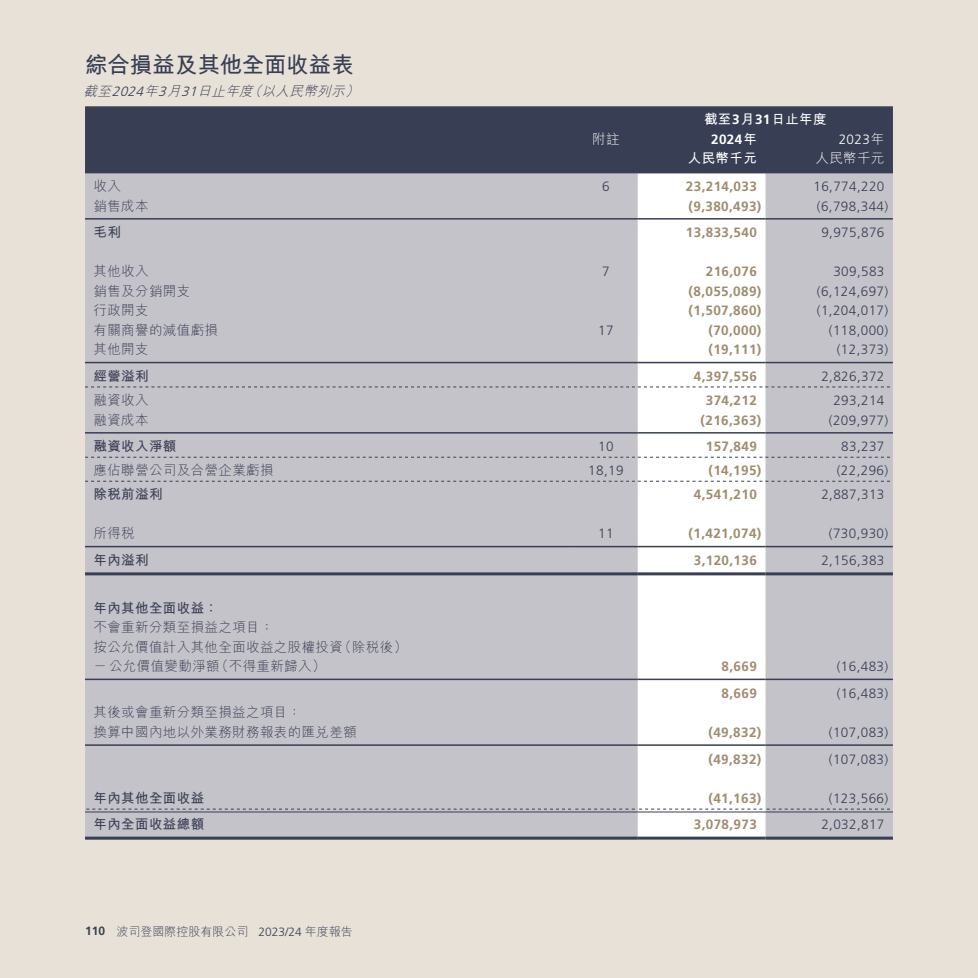
<style>
.page{position:relative;width:978px;height:978px;background:#e8e1d8}
.page>*{position:absolute;margin:0;border:0;box-sizing:border-box;transform-origin:0 0}
.t1{font:700 22.5px "M Hei HK";color:#383e53}
.t2{font:300 13.5px "Frutiger LT Std";letter-spacing:.03em;color:#383e53}
.t3{font:700 13.5px "Frutiger LT Std";letter-spacing:.03em;color:#a08c6e}
.t4{font:300 13.5px/19.5px "M Hei HK";letter-spacing:.03em;color:#383e53}
.t5{font:700 13.5px "M Hei HK";letter-spacing:.03em;color:#383e53}
.t6{font:italic 300 13.5px "M Hei HK";color:#383e53}
.t7{font:700 13.5px "M Hei HK";letter-spacing:.03em;color:#fff}
.t8{font:300 13.5px "M Hei HK";letter-spacing:.03em;color:#fff}
.t9{font:700 13.5px "Frutiger LT Std";color:#fff}
.t10{font:300 13.5px "Frutiger LT Std";color:#fff}
.t11{font:300 12px "M Hei HK";color:#383e53}
.s1{font-family:"Frutiger LT Std"}
.s2{font-family:"M Hei HK"}
.s3{font-family:"Frutiger LT Std";font-weight:700}
</style>
<div class="page">
<div style="left:85px;top:106px;width:808px;height:64px;background:#383e53"></div>
<div style="left:85px;top:173px;width:808px;height:664px;background:#c5c3ca"></div>
<div style="left:638px;top:173px;width:127px;height:664px;background:#fff"></div>
<hr style="left:85px;top:170px;width:489px;height:3px;background:#383e53">
<hr style="left:574px;top:170px;width:64px;height:3px;background:#383e53">
<hr style="left:638px;top:170px;width:127px;height:3px;background:#383e53">
<hr style="left:765px;top:170px;width:128px;height:3px;background:#383e53">
<hr style="left:85px;top:218px;width:489px;height:2px;background:#383e53">
<hr style="left:574px;top:218px;width:64px;height:2px;background:#383e53">
<hr style="left:638px;top:218px;width:127px;height:2px;background:#383e53">
<hr style="left:765px;top:218px;width:128px;height:2px;background:#383e53">
<hr style="left:85px;top:362px;width:489px;height:1px;background:#383e53">
<hr style="left:574px;top:362px;width:64px;height:1px;background:#383e53">
<hr style="left:638px;top:362px;width:127px;height:1px;background:#383e53">
<hr style="left:765px;top:362px;width:128px;height:1px;background:#383e53">
<svg style="left:85px;top:387px;width:805px;height:1px"></svg>
<hr style="left:85px;top:432px;width:489px;height:2px;background:#383e53">
<hr style="left:574px;top:432px;width:64px;height:2px;background:#383e53">
<hr style="left:638px;top:432px;width:127px;height:2px;background:#383e53">
<hr style="left:765px;top:432px;width:128px;height:2px;background:#383e53">
<svg style="left:85px;top:457px;width:805px;height:1px"></svg>
<svg style="left:85px;top:481px;width:805px;height:1px"></svg>
<hr style="left:85px;top:546px;width:489px;height:1px;background:#383e53">
<hr style="left:574px;top:546px;width:64px;height:1px;background:#383e53">
<hr style="left:638px;top:546px;width:127px;height:1px;background:#383e53">
<hr style="left:765px;top:546px;width:128px;height:1px;background:#383e53">
<hr style="left:85px;top:572px;width:489px;height:3px;background:#383e53">
<hr style="left:574px;top:572px;width:64px;height:3px;background:#383e53">
<hr style="left:638px;top:572px;width:127px;height:3px;background:#383e53">
<hr style="left:765px;top:572px;width:128px;height:3px;background:#383e53">
<hr style="left:85px;top:679px;width:489px;height:1px;background:#383e53">
<hr style="left:574px;top:679px;width:64px;height:1px;background:#383e53">
<hr style="left:638px;top:679px;width:127px;height:1px;background:#383e53">
<hr style="left:765px;top:679px;width:128px;height:1px;background:#383e53">
<hr style="left:85px;top:744px;width:489px;height:2px;background:#383e53">
<hr style="left:574px;top:744px;width:64px;height:2px;background:#383e53">
<hr style="left:638px;top:744px;width:127px;height:2px;background:#383e53">
<hr style="left:765px;top:744px;width:128px;height:2px;background:#383e53">
<hr style="left:85px;top:812px;width:489px;height:1px;background:#383e53">
<hr style="left:574px;top:812px;width:64px;height:1px;background:#383e53">
<hr style="left:638px;top:812px;width:127px;height:1px;background:#383e53">
<svg style="left:86px;top:809px;width:804px;height:1px"></svg>
<hr style="left:765px;top:812px;width:128px;height:1px;background:#383e53">
<hr style="left:85px;top:837px;width:489px;height:3px;background:#383e53">
<hr style="left:574px;top:837px;width:64px;height:3px;background:#383e53">
<hr style="left:638px;top:837px;width:127px;height:3px;background:#383e53">
<hr style="left:765px;top:837px;width:128px;height:3px;background:#383e53">
<h1 class="t1" style="left:85px;top:49px;width:270px">綜合損益及其他全面收益表</h1>
<p class="t6" style="left:84px;top:84px;width:280px">截至<span class="s1">2024</span>年<span class="s1">3</span>月<span class="s1">31</span>日止年度（以人民幣列示）</p>
<p class="t7" style="left:704px;top:109px;width:124px">截至<span class="s1">3</span>月<span class="s1">31</span>日止年度</p>
<p class="t8" style="left:592px;top:132px;width:29px">附註</p>
<p class="t9" style="left:711px;top:131px;width:47px">2024<span class="s2">年</span></p>
<p class="t10" style="left:839px;top:131px;width:47px">2023<span class="s2">年</span></p>
<p class="t7" style="left:688px;top:148px;width:71px">人民幣千元</p>
<p class="t8" style="left:815px;top:151px;width:71px">人民幣千元</p>
<p class="t4" style="left:94px;top:176px;width:29px">收入</p>
<p class="t2" style="left:602px;top:179px;width:9px">6</p>
<p class="t3" style="left:686px;top:178px;width:72px">23,214,033</p>
<p class="t2" style="left:813px;top:179px;width:72px">16,774,220</p>
<p class="t4" style="left:94px;top:196px;width:57px">銷售成本</p>
<p class="t3" style="left:689px;top:198px;width:74px">(9,380,493)</p>
<p class="t2" style="left:817px;top:198px;width:73px">(6,798,344)</p>
<p class="t5" style="left:94px;top:223px;width:29px">毛利</p>
<p class="t3" style="left:686px;top:225px;width:72px">13,833,540</p>
<p class="t2" style="left:821px;top:225px;width:65px">9,975,876</p>
<p class="t4" style="left:94px;top:261px;width:57px">其他收入</p>
<p class="t2" style="left:602px;top:264px;width:9px">7</p>
<p class="t3" style="left:706px;top:264px;width:53px">216,076</p>
<p class="t2" style="left:833px;top:264px;width:53px">309,583</p>
<p class="t4" style="left:94px;top:281px;width:98px">銷售及分銷開支</p>
<p class="t3" style="left:689px;top:283px;width:74px">(8,055,089)</p>
<p class="t2" style="left:817px;top:284px;width:73px">(6,124,697)</p>
<p class="t4" style="left:94px;top:300px;width:57px">行政開支</p>
<p class="t3" style="left:689px;top:303px;width:74px">(1,507,860)</p>
<p class="t2" style="left:817px;top:303px;width:73px">(1,204,017)</p>
<p class="t4" style="left:94px;top:320px;width:126px">有關商譽的減值虧損</p>
<p class="t2" style="left:598px;top:323px;width:17px">17</p>
<p class="t3" style="left:708px;top:322px;width:54px">(70,000)</p>
<p class="t2" style="left:829px;top:323px;width:61px">(118,000)</p>
<p class="t4" style="left:94px;top:339px;width:57px">其他開支</p>
<p class="t3" style="left:708px;top:342px;width:54px">(19,111)</p>
<p class="t2" style="left:837px;top:342px;width:53px">(12,373)</p>
<p class="t5" style="left:94px;top:366px;width:57px">經營溢利</p>
<p class="t3" style="left:694px;top:368px;width:65px">4,397,556</p>
<p class="t2" style="left:821px;top:369px;width:65px">2,826,372</p>
<p class="t4" style="left:94px;top:390px;width:57px">融資收入</p>
<p class="t3" style="left:706px;top:392px;width:53px">374,212</p>
<p class="t2" style="left:833px;top:393px;width:53px">293,214</p>
<p class="t4" style="left:94px;top:410px;width:57px">融資成本</p>
<p class="t3" style="left:701px;top:412px;width:62px">(216,363)</p>
<p class="t2" style="left:829px;top:412px;width:61px">(209,977)</p>
<p class="t5" style="left:94px;top:437px;width:84px">融資收入淨額</p>
<p class="t2" style="left:598px;top:439px;width:17px">10</p>
<p class="t3" style="left:706px;top:439px;width:53px">157,849</p>
<p class="t2" style="left:841px;top:439px;width:45px">83,237</p>
<p class="t4" style="left:94px;top:460px;width:182px">應佔聯營公司及合營企業虧損</p>
<p class="t2" style="left:588px;top:463px;width:37px">18,19</p>
<p class="t3" style="left:708px;top:463px;width:54px">(14,195)</p>
<p class="t2" style="left:837px;top:463px;width:53px">(22,296)</p>
<p class="t5" style="left:94px;top:485px;width:71px">除稅前溢利</p>
<p class="t3" style="left:694px;top:487px;width:65px">4,541,210</p>
<p class="t2" style="left:821px;top:487px;width:65px">2,887,313</p>
<p class="t4" style="left:94px;top:523px;width:43px">所得稅</p>
<p class="t2" style="left:598px;top:526px;width:17px">11</p>
<p class="t3" style="left:689px;top:526px;width:74px">(1,421,074)</p>
<p class="t2" style="left:829px;top:526px;width:61px">(730,930)</p>
<p class="t5" style="left:94px;top:550px;width:57px">年內溢利</p>
<p class="t3" style="left:694px;top:552px;width:65px">3,120,136</p>
<p class="t2" style="left:821px;top:553px;width:65px">2,156,383</p>
<p class="t5" style="left:94px;top:598px;width:126px">年內其他全面收益：</p>
<p class="t4" style="left:94px;top:617px;width:315px">不會重新分類至損益之項目：<br>按公允價值計入其他全面收益之股權投資（除稅後）－公允價值變動淨額（不得重新歸入）</p>
<p class="t3" style="left:722px;top:658px;width:37px">8,669</p>
<p class="t2" style="left:837px;top:659px;width:53px">(16,483)</p>
<p class="t3" style="left:722px;top:685px;width:37px">8,669</p>
<p class="t2" style="left:837px;top:686px;width:53px">(16,483)</p>
<p class="t4" style="left:94px;top:702px;width:265px">其後或會重新分類至損益之項目：<br>換算中國內地以外業務財務報表的匯兌差額</p>
<p class="t3" style="left:708px;top:724px;width:54px">(49,832)</p>
<p class="t2" style="left:829px;top:725px;width:61px">(107,083)</p>
<p class="t3" style="left:708px;top:751px;width:54px">(49,832)</p>
<p class="t2" style="left:829px;top:751px;width:61px">(107,083)</p>
<p class="t5" style="left:94px;top:788px;width:112px">年內其他全面收益</p>
<p class="t3" style="left:708px;top:790px;width:54px">(41,163)</p>
<p class="t2" style="left:829px;top:790px;width:61px">(123,566)</p>
<p class="t5" style="left:94px;top:815px;width:112px">年內全面收益總額</p>
<p class="t3" style="left:694px;top:817px;width:65px">3,078,973</p>
<p class="t2" style="left:821px;top:817px;width:65px">2,032,817</p>
<p class="t11" style="left:85px;top:925px;width:269px"><span class="s3">110</span> 波司登國際控股有限公司 <span class="s1">2023/24</span> 年度報告</p>
</div>
